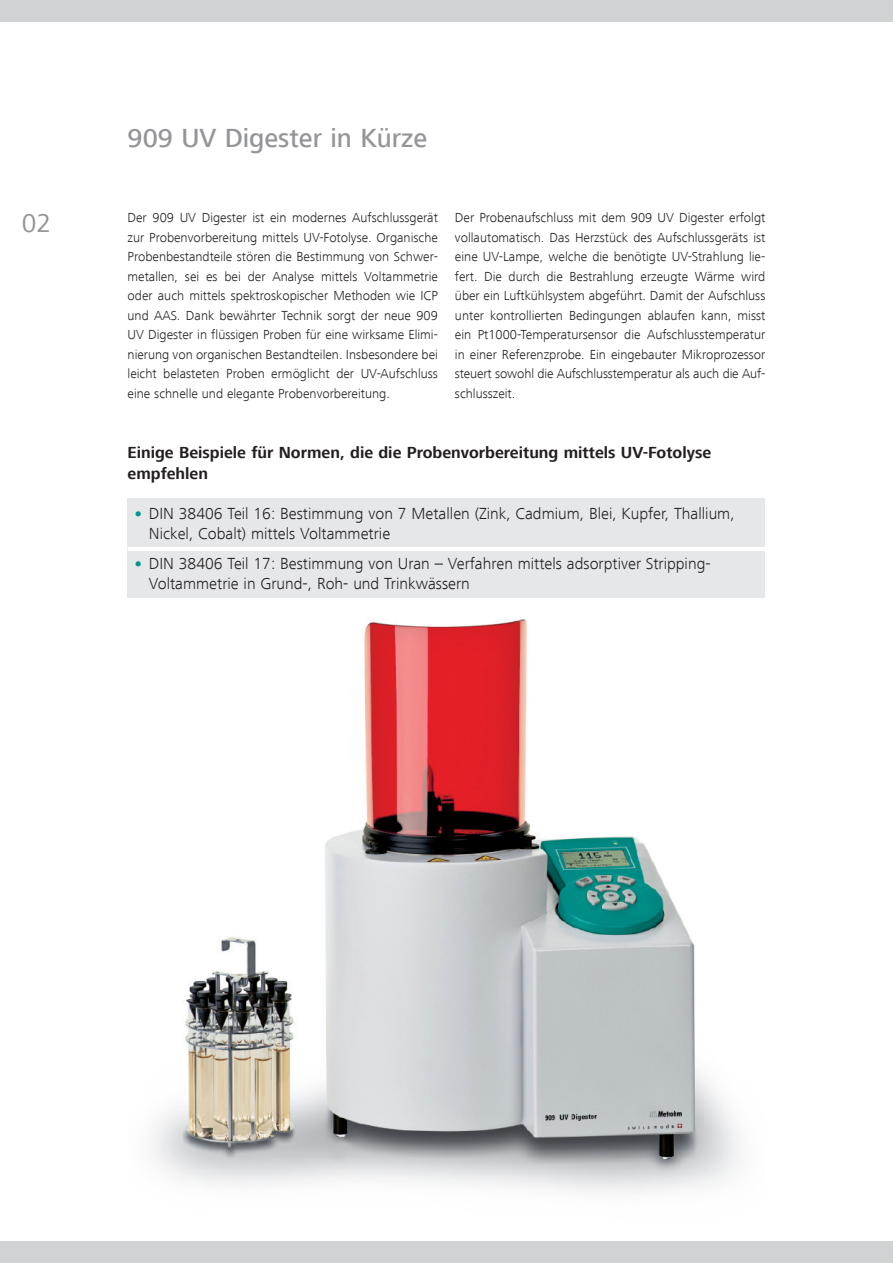
<style>
.page{position:relative;width:893px;height:1263px;background:#fff}
.page>*{position:absolute;margin:0;border:0;box-sizing:border-box;transform-origin:0 0}
.t1{font:500 27px "Frutiger Next LT";color:#939598}
.t2{font:27px "Frutiger Next LT";color:#939598}
.t3{font:300 16.5px/20.2px "Frutiger Next LT";color:#231f20}
.t4{font:700 16.5px/20.2px "Frutiger Next LT";color:#231f20}
.t5{font:300 13.5px/19.5px "Frutiger Next LT";color:#231f20;text-align:justify}
.s1{font-weight:800;color:#00968f}
</style>
<div class="page">
<img style="left:152px;top:619px;width:588px;height:573px">
<div style="left:0;top:1242px;width:893px;height:21px;background:#d1d2d4"></div>
<div style="left:0;top:0;width:893px;height:21px;background:#d1d2d4"></div>
<div style="left:128px;top:499px;width:637px;height:99px;background:#e6e7e9"></div>
<hr style="left:128px;top:547px;width:637px;height:4px;background:#fff">
<h1 class="t2" style="left:22px;top:208px;width:31px">02</h1>
<h1 class="t1" style="left:128px;top:123px;width:301px">909 UV Digester in Kürze</h1>
<p class="t5" style="left:128px;top:208px;width:312px">Der 909 UV Digester ist ein modernes Aufschlussgerät zur Probenvorbereitung mittels UV-Fotolyse. Organische Probenbestandteile stören die Bestimmung von Schwer&shy;metallen, sei es bei der Analyse mittels Voltammetrie oder auch mittels spektroskopischer Methoden wie ICP und AAS. Dank bewährter Technik sorgt der neue 909<br>UV Digester in flüssigen Proben für eine wirksame Elimi&shy;nierung von organischen Bestandteilen. Insbesondere bei leicht belasteten Proben ermöglicht der UV-Aufschluss eine schnelle und elegante Probenvorbereitung.</p>
<p class="t5" style="left:455px;top:208px;width:312px">Der Probenaufschluss mit dem 909 UV Digester erfolgt vollautomatisch. Das Herzstück des Aufschlussgeräts ist eine UV-Lampe, welche die benötigte UV-Strahlung lie&shy;fert. Die durch die Bestrahlung erzeugte Wärme wird über ein Luftkühlsystem abgeführt. Damit der Aufschluss unter kontrollierten Bedingungen ablaufen kann, misst ein Pt1000-Temperatursensor die Aufschlusstemperatur in einer Referenzprobe. Ein eingebauter Mikroprozessor steuert sowohl die Aufschlusstemperatur als auch die Auf&shy;schlusszeit.</p>
<p class="t4" style="left:128px;top:443px;width:585px">Einige Beispiele für Normen, die die Probenvorbereitung mittels UV-Fotolyse empfehlen</p>
<p class="t3" style="left:149px;top:504px;width:587px;text-indent:-16px"><span class="s1">•</span> DIN 38406 Teil 16: Bestimmung von 7 Metallen (Zink, Cadmium, Blei, Kupfer, Thallium,<br>Nickel, Cobalt) mittels Voltammetrie</p>
<p class="t3" style="left:149px;top:553px;width:563px;text-indent:-16px"><span class="s1">•</span> DIN 38406 Teil 17: Bestimmung von Uran – Verfahren mittels adsorptiver Stripping-<br>Voltammetrie in Grund-, Roh- und Trinkwässern</p>
</div>
